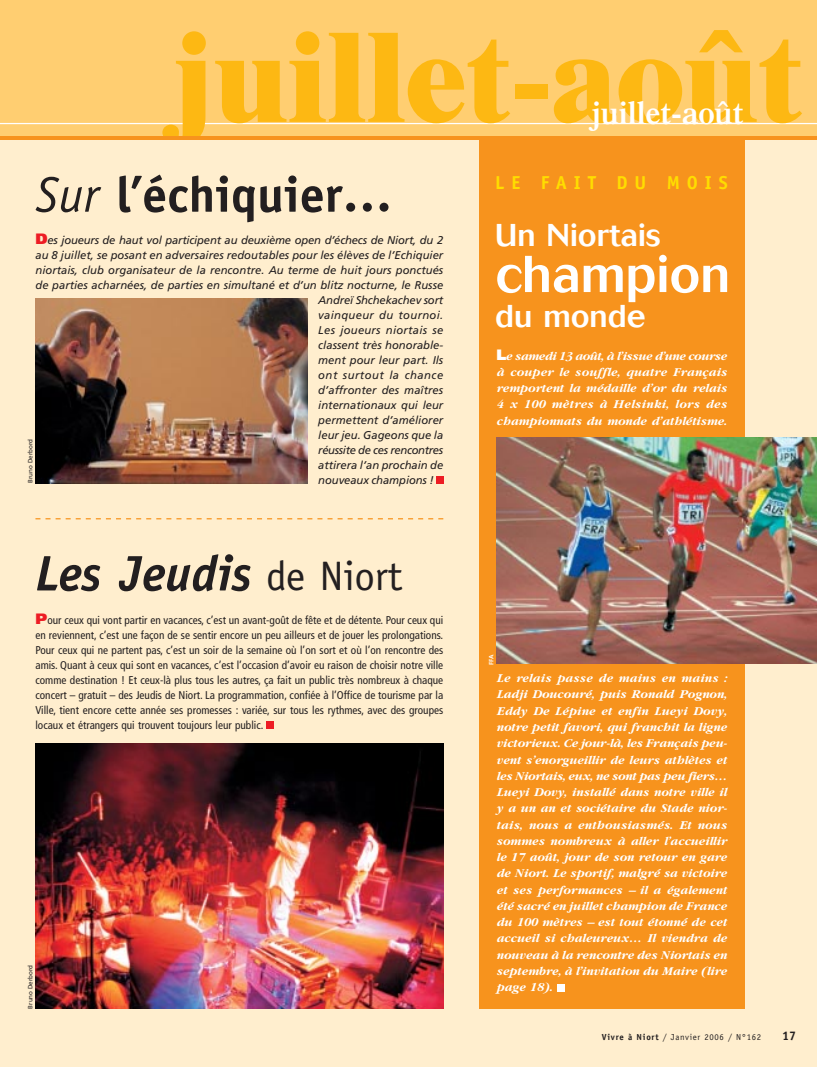
<style>
.page{position:relative;width:817px;height:1067px;background:#fff}
.page>*{position:absolute;margin:0;border:0;box-sizing:border-box;transform-origin:0 0}
.t1{font:800 125px "Times";color:#fdb813}
.t2{font:500 51.25px "Cosmos";color:#fff}
.t3{font:italic 700 50px "Officina Sans";color:#231f20}
.t4{font:700 50px "Officina Sans";color:#231f20}
.t5{font:600 32.5px "Times";color:#fff}
.t6{font:500 31.25px "Cosmos";color:#fff}
.t7{font:700 18.75px "Officina Sans";letter-spacing:.365em;color:#fd0}
.t8{font:italic 700 12.5px/16.2px "Garamond";color:#fff;text-align:justify}
.t9{font:700 12.5px "Officina Sans";color:#231f20}
.t10{font:condensed 11.25px/15px "Frutiger";color:#231f20;text-align:justify}
.t11{font:italic 11.25px "Frutiger";color:#231f20}
.t12{font:italic 11.25px "Frutiger";letter-spacing:.025em;color:#231f20}
.t13{font:italic 11.25px "Frutiger";letter-spacing:-.03em;color:#231f20}
.t14{font:italic 11.25px "Frutiger";letter-spacing:.04em;color:#231f20}
.t15{font:8.75px "Officina Sans";letter-spacing:.075em;color:#231f20}
.t16{font:6.25px "Frutiger";color:#231f20}
.t17{font:700 6.25px "Frutiger";color:#fff}
.s1{font-weight:400;font-style:italic}
.s2{font-weight:900;font-style:normal;font-size:15px;color:#ed1c24}
.s3{font-weight:400;font-style:normal;font-size:41.25px}
.s4{font-weight:900;font-stretch:normal;font-size:15px;color:#ed1c24}
.s5{font-family:"Frutiger";font-weight:900;font-style:normal;font-size:15px}
.s6{font-weight:700}
</style>
<div class="page">
<img style="left:0;top:0;width:816px;height:1066px">
<h1 class="t1" style="left:174px;top:33px;width:629px">juillet-août</h1>
<h3 class="t5" style="left:591px;top:101px;width:153px">juillet-août</h3>
<h3 class="t4" style="left:35px;top:175px;width:358px"><span class="s1">Sur</span> l’échiquier…</h3>
<p class="t11" style="left:35px;top:235px;width:409px"><span class="s2">D</span>es joueurs de haut vol participent au deuxième open d’échecs de Niort, du 2</p>
<p class="t11" style="left:35px;top:250px;width:409px">au 8 juillet, se posant en adversaires redoutables pour les élèves de l’Echiquier</p>
<p class="t11" style="left:35px;top:265px;width:409px">niortais, club organisateur de la rencontre. Au terme de huit jours ponctués</p>
<p class="t11" style="left:35px;top:280px;width:409px">de parties acharnées, de parties en simultané et d’un blitz nocturne, le Russe</p>
<p class="t11" style="left:318px;top:295px;width:126px">Andreï Shchekachev sort</p>
<p class="t12" style="left:318px;top:310px;width:126px">vainqueur du tournoi.</p>
<p class="t12" style="left:318px;top:325px;width:126px">Les joueurs niortais se</p>
<p class="t11" style="left:318px;top:340px;width:126px">classent très honorable-</p>
<p class="t11" style="left:318px;top:355px;width:126px">ment pour leur part. Ils</p>
<p class="t14" style="left:318px;top:370px;width:126px">ont surtout la chance</p>
<p class="t11" style="left:318px;top:385px;width:126px">d’affronter des maîtres</p>
<p class="t11" style="left:318px;top:400px;width:126px">internationaux qui leur</p>
<p class="t11" style="left:318px;top:415px;width:126px">permettent d’améliorer</p>
<p class="t11" style="left:318px;top:430px;width:126px">leur jeu. Gageons que la</p>
<p class="t13" style="left:318px;top:445px;width:126px">réussite de ces rencontres</p>
<p class="t11" style="left:318px;top:460px;width:126px">attirera l’an prochain de</p>
<p class="t11" style="left:318px;top:475px;width:117px">nouveaux champions !</p>
<p class="t16" style="left:28px;top:483px;width:45px;rotate:-90deg">Bruno Derbord</p>
<h3 class="t3" style="left:35px;top:554px;width:368px">Les Jeudis <span class="s3">de Niort</span></h3>
<p class="t10" style="left:35px;top:613px;width:409px"><span class="s4">P</span>our ceux qui vont partir en vacances, c’est un avant-goût de fête et de détente. Pour ceux qui en reviennent, c’est une façon de se sentir encore un peu ailleurs et de jouer les prolongations.<br>Pour ceux qui ne partent pas, c’est un soir de la semaine où l’on sort et où l’on rencontre des amis. Quant à ceux qui sont en vacances, c’est l’occasion d’avoir eu raison de choisir notre ville comme destination ! Et ceux-là plus tous les autres, ça fait un public très nombreux à chaque concert – gratuit – des Jeudis de Niort. La programmation, confiée à l’Office de tourisme par la Ville, tient encore cette année ses promesses : variée, sur tous les rythmes, avec des groupes locaux et étrangers qui trouvent toujours leur public.</p>
<p class="t16" style="left:28px;top:1008px;width:45px;rotate:-90deg">Bruno Derbord</p>
<h3 class="t7" style="left:495px;top:175px;width:234px">LE FAIT DU MOIS</h3>
<h3 class="t6" style="left:495px;top:224px;width:167px">Un Niortais</h3>
<h2 class="t2" style="left:495px;top:256px;width:236px">champion</h2>
<h3 class="t6" style="left:495px;top:305px;width:152px">du monde</h3>
<p class="t8" style="left:496px;top:348px;width:232px"><span class="s5">L</span>e samedi 13 août, à l’issue d’une course à couper le souffle, quatre Français remportent la médaille d’or du relais 4 x 100 mètres à Helsinki, lors des championnats du monde d’athlétisme.</p>
<p class="t17" style="left:488px;top:665px;width:12px;rotate:-90deg">FFA</p>
<p class="t8" style="left:496px;top:671px;width:232px">Le relais passe de mains en mains :<br>Ladji Doucouré, puis Ronald Pognon, Eddy De Lépine et enfin Lueyi Dovy, notre petit favori, qui franchit la ligne victorieux. Ce jour-là, les Français peu&shy;vent s’enorgueillir de leurs athlètes et les Niortais, eux, ne sont pas peu fiers… Lueyi Dovy, installé dans notre ville il y a un an et sociétaire du Stade nior&shy;tais, nous a enthousiasmés. Et nous sommes nombreux à aller l’accueillir le 17 août, jour de son retour en gare de Niort. Le sportif, malgré sa victoire et ses performances – il a également été sacré en juillet champion de France du 100 mètres – est tout étonné de cet accueil si chaleureux… Il viendra de nouveau à la rencontre des Niortais en septembre, à l’invitation du Maire (lire page 18).</p>
<p class="t15" style="left:601px;top:1033px;width:161px"><span class="s6">Vivre à Niort</span> / Janvier 2006 / N°162</p>
<p class="t9" style="left:781px;top:1031px;width:15px">17</p>
</div>
